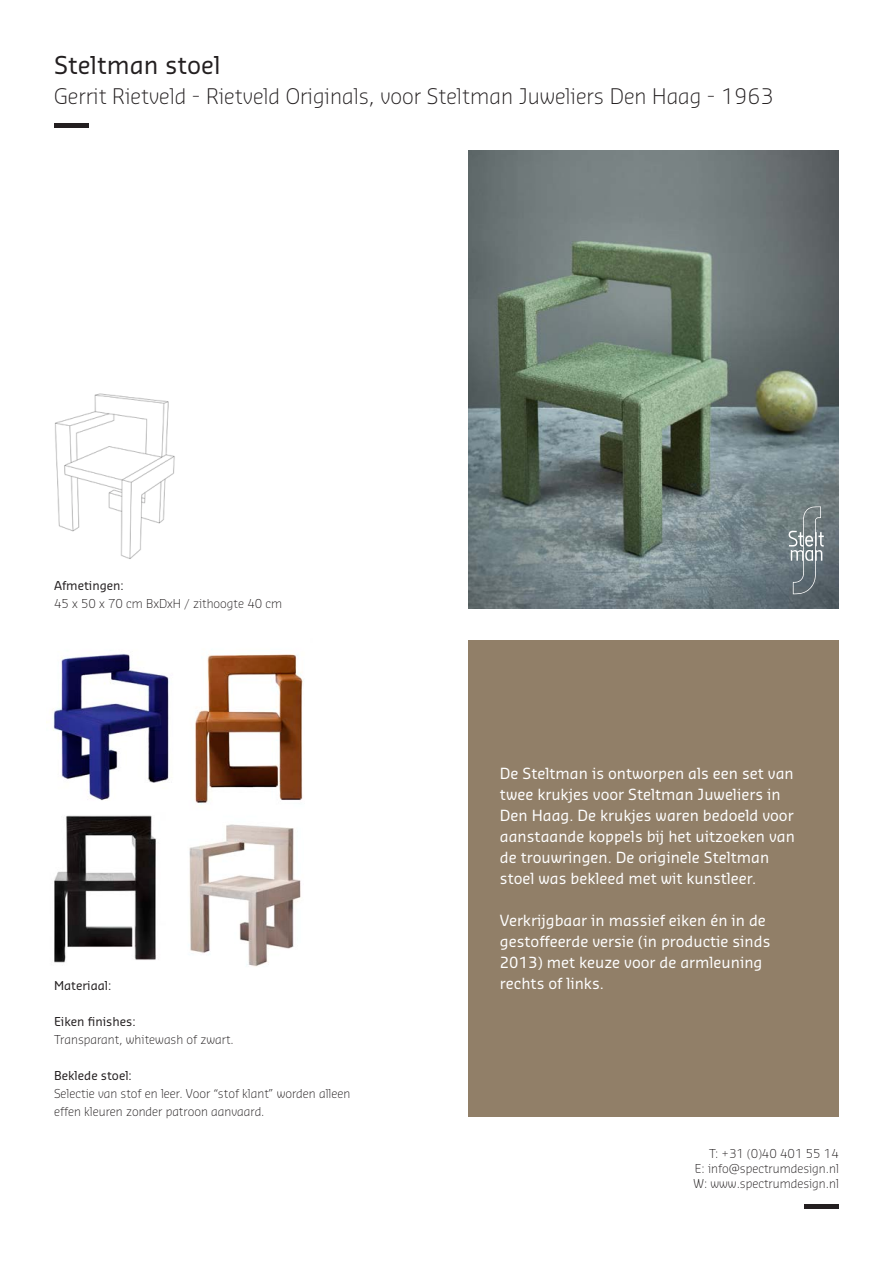
<style>
.page{position:relative;width:893px;height:1263px;background:#fff}
.page>*{position:absolute;margin:0;border:0;box-sizing:border-box;transform-origin:0 0}
.t1{font:24px "Sansa Std";color:#231f20}
.t2{font:300 21px "Sansa Std";color:#231f20}
.t3{font:15px/21px "Sansa Std";color:#fff}
.t4{font:300 12px/15px "Sansa Std";color:#231f20;text-align:justify}
.t5{font:12px "Sansa Std";color:#231f20}
</style>
<div class="page">
<hr style="left:805px;top:1205px;width:34px;height:4px;background:#231f20">
<hr style="left:54px;top:123px;width:34px;height:4px;background:#231f20">
<div style="left:468px;top:640px;width:371px;height:476px;background:#917f68"></div>
<img style="left:468px;top:151px;width:371px;height:457px">
<img style="left:54px;top:815px;width:102px;height:148px">
<img style="left:189px;top:824px;width:112px;height:143px">
<img style="left:46px;top:654px;width:123px;height:147px">
<img style="left:54px;top:393px;width:121px;height:166px">
<svg style="left:788px;top:506px;width:36px;height:88px;background:#7b878b"></svg>
<img style="left:195px;top:654px;width:108px;height:151px">
<p class="t1" style="left:54px;top:49px;width:168px">Steltman stoel</p>
<p class="t2" style="left:54px;top:82px;width:721px">Gerrit Rietveld - Rietveld Originals, voor Steltman Juweliers Den Haag - 1963</p>
<p class="t5" style="left:54px;top:578px;width:71px">Afmetingen:</p>
<p class="t4" style="left:54px;top:596px;width:230px">45 x 50 x 70 cm BxDxH / zithoogte 40 cm</p>
<p class="t3" style="left:500px;top:762px;width:297px">De Steltman is ontworpen als een set van twee krukjes voor Steltman Juweliers in Den Haag. De krukjes waren bedoeld voor aanstaande koppels bij het uitzoeken van de trouwringen. De originele Steltman stoel was bekleed met wit kunstleer.</p>
<p class="t3" style="left:500px;top:909px;width:272px">Verkrijgbaar in massief eiken én in de gestoffeerde versie (in productie sinds<br>2013) met keuze voor de armleuning</p>
<p class="t5" style="left:54px;top:978px;width:59px">Materiaal:</p>
<p class="t3" style="left:500px;top:972px;width:105px">rechts of links.</p>
<p class="t5" style="left:54px;top:1014px;width:83px">Eiken finishes:</p>
<p class="t4" style="left:54px;top:1032px;width:181px">Transparant, whitewash of zwart.</p>
<p class="t5" style="left:54px;top:1068px;width:79px">Beklede stoel:</p>
<p class="t4" style="left:54px;top:1084px;width:298px;line-height:18px">Selectie van stof en leer. Voor “stof klant” worden alleen effen kleuren zonder patroon aanvaard.</p>
<p class="t4" style="left:693px;top:1145px;width:147px;text-indent:16px">T: +31 (0)40 401 55 14<br>E: info@spectrumdesign.nl W: www.spectrumdesign.nl</p>
</div>
